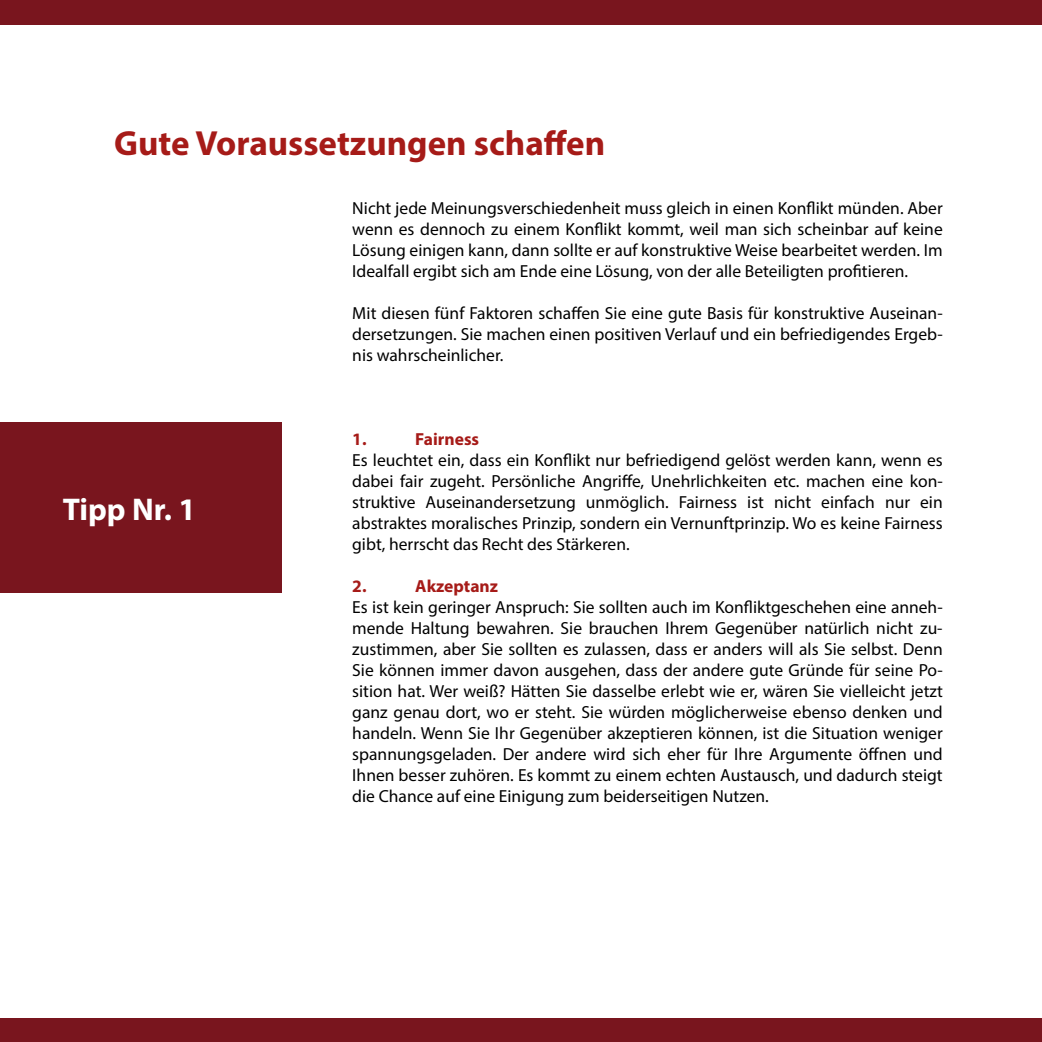
<style>
.page{position:relative;width:1042px;height:1042px;background:#fff}
.page>*{position:absolute;margin:0;border:0;box-sizing:border-box;transform-origin:0 0}
.t1{font:700 35px "Myriad Pro";color:#a61b18}
.t2{font:700 31.5px "Myriad Pro";color:#fff}
.t3{font:17.5px/21px "Myriad Pro";color:#000;text-align:justify}
.t4{font:700 17.5px "Myriad Pro";color:#a61b18}
</style>
<div class="page">
<div style="left:0;top:1018px;width:1042px;height:24px;background:#79151e"></div>
<div style="left:0;top:0;width:1042px;height:25px;background:#79151e"></div>
<div style="left:0;top:422px;width:281px;height:171px;background:#79151e"></div>
<h1 class="t1" style="left:114px;top:121px;width:493px">Gute Voraussetzungen schaffen</h1>
<p class="t3" style="left:352px;top:197px;width:592px">Nicht jede Meinungsverschiedenheit muss gleich in einen Konflikt münden. Aber wenn es dennoch zu einem Konflikt kommt, weil man sich scheinbar auf keine Lösung einigen kann, dann sollte er auf konstruktive Weise bearbeitet werden. Im Idealfall ergibt sich am Ende eine Lösung, von der alle Beteiligten profitieren.</p>
<p class="t3" style="left:352px;top:302px;width:592px">Mit diesen fünf Faktoren schaffen Sie eine gute Basis für konstruktive Auseinan&shy;dersetzungen. Sie machen einen positiven Verlauf und ein befriedigendes Ergeb&shy;nis wahrscheinlicher.</p>
<h2 class="t2" style="left:63px;top:488px;width:134px">Tipp Nr. 1</h2>
<p class="t4" style="left:352px;top:427px;width:16px">1.</p>
<p class="t4" style="left:415px;top:427px;width:65px">Fairness</p>
<p class="t3" style="left:352px;top:449px;width:592px">Es leuchtet ein, dass ein Konflikt nur befriedigend gelöst werden kann, wenn es dabei fair zugeht. Persönliche Angriffe, Unehrlichkeiten etc. machen eine kon&shy;struktive Auseinandersetzung unmöglich. Fairness ist nicht einfach nur ein abstraktes moralisches Prinzip, sondern ein Vernunftprinzip. Wo es keine Fairness gibt, herrscht das Recht des Stärkeren.</p>
<p class="t4" style="left:352px;top:574px;width:16px">2.</p>
<p class="t4" style="left:415px;top:574px;width:84px">Akzeptanz</p>
<p class="t3" style="left:352px;top:596px;width:592px">Es ist kein geringer Anspruch: Sie sollten auch im Konfliktgeschehen eine anneh&shy;mende Haltung bewahren. Sie brauchen Ihrem Gegenüber natürlich nicht zu&shy;zustimmen, aber Sie sollten es zulassen, dass er anders will als Sie selbst. Denn Sie können immer davon ausgehen, dass der andere gute Gründe für seine Po&shy;sition hat. Wer weiß? Hätten Sie dasselbe erlebt wie er, wären Sie vielleicht jetzt ganz genau dort, wo er steht. Sie würden möglicherweise ebenso denken und handeln. Wenn Sie Ihr Gegenüber akzeptieren können, ist die Situation weniger spannungsgeladen. Der andere wird sich eher für Ihre Argumente öffnen und Ihnen besser zuhören. Es kommt zu einem echten Austausch, und dadurch steigt die Chance auf eine Einigung zum beiderseitigen Nutzen.</p>
</div>
